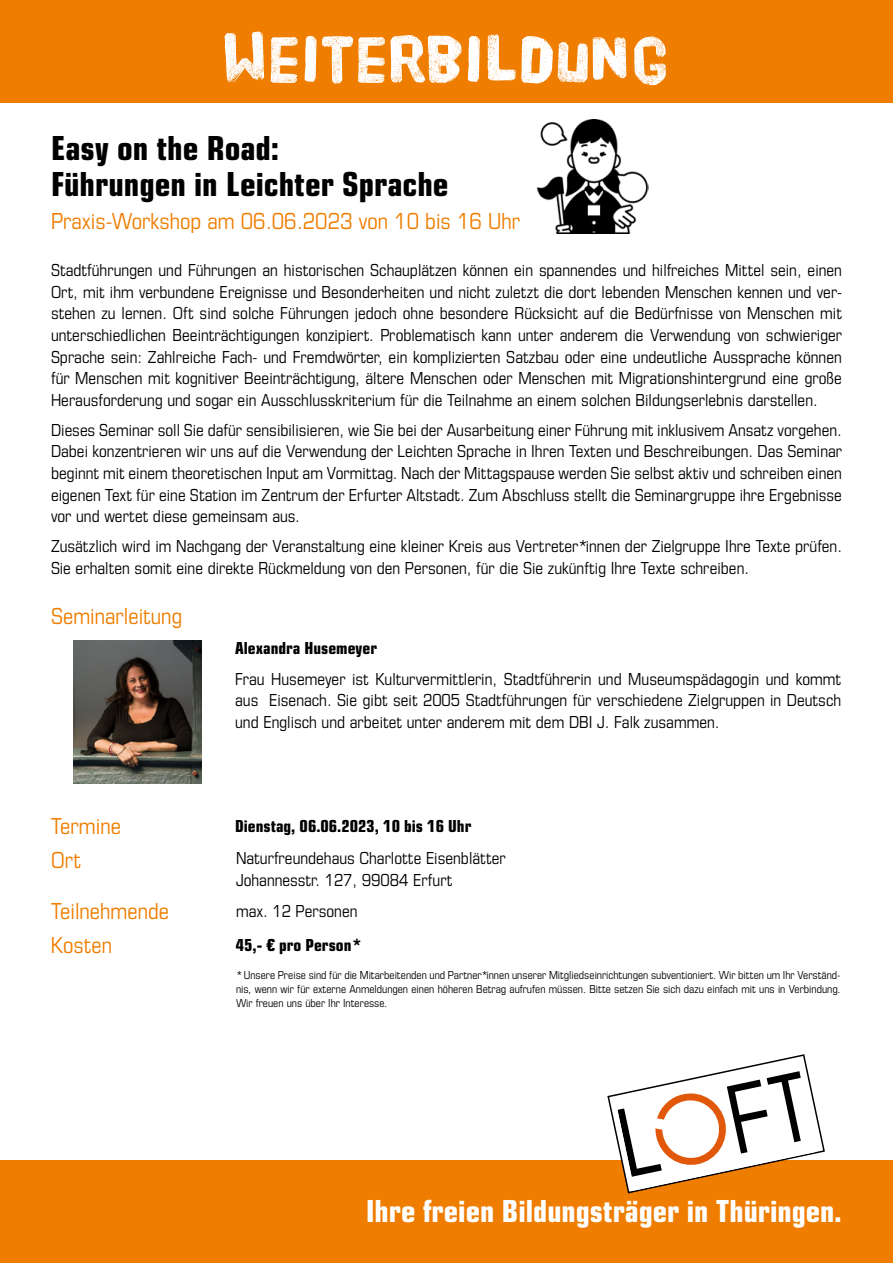
<style>
.page{position:relative;width:893px;height:1263px;background:#fff}
.page>*{position:absolute;margin:0;border:0;box-sizing:border-box;transform-origin:0 0}
.t1{font:67.5px "HVD Poster";letter-spacing:.01em;color:#fff}
.t2{font:36px/36px "Eurostile Con Hea";color:#000}
.t3{font:33px "Eurostile Con Hea";color:#fff}
.t4{font:24px/50.6px "Eurostile Con";color:#ef7d00}
.t5{font:18px/21.6px "Eurostile Con";color:#000;text-align:justify}
.t6{font:18px "Eurostile Con Hea";color:#000}
.t7{font:12px/14.4px "Eurostile Con";color:#000;text-align:justify}
</style>
<div class="page">
<div style="left:0;top:0;width:893px;height:102px;background:#ef7d00"></div>
<div style="left:0;top:1161px;width:893px;height:102px;background:#ef7d00"></div>
<svg style="left:606px;top:1054px;width:220px;height:140px"></svg>
<img style="left:537px;top:119px;width:111px;height:114px">
<img style="left:74px;top:641px;width:127px;height:142px">
<h1 class="t1" style="left:222px;top:29px;width:449px">Weiterbildung</h1>
<h2 class="t2" style="left:51px;top:128px;width:399px">Easy on the Road:<br>Führungen in Leichter Sprache</h2>
<h3 class="t4" style="left:51px;top:195px;width:470px">Praxis-Workshop am 06.06.2023 von 10 bis 16 Uhr</h3>
<p class="t5" style="left:51px;top:258px;width:792px">Stadtführungen und Führungen an historischen Schauplätzen können ein spannendes und hilfreiches Mittel sein, einen Ort, mit ihm verbundene Ereignisse und Besonderheiten und nicht zuletzt die dort lebenden Menschen kennen und ver&shy;stehen zu lernen. Oft sind solche Führungen jedoch ohne besondere Rücksicht auf die Bedürfnisse von Menschen mit unterschiedlichen Beeinträchtigungen konzipiert. Problematisch kann unter anderem die Verwendung von schwieriger Sprache sein: Zahlreiche Fach- und Fremdwörter, ein komplizierten Satzbau oder eine undeutliche Aussprache können für Menschen mit kognitiver Beeinträchtigung, ältere Menschen oder Menschen mit Migrationshintergrund eine große Herausforderung und sogar ein Ausschlusskriterium für die Teilnahme an einem solchen Bildungserlebnis darstellen.</p>
<p class="t5" style="left:51px;top:418px;width:792px">Dieses Seminar soll Sie dafür sensibilisieren, wie Sie bei der Ausarbeitung einer Führung mit inklusivem Ansatz vorgehen.<br>Dabei konzentrieren wir uns auf die Verwendung der Leichten Sprache in Ihren Texten und Beschreibungen. Das Seminar beginnt mit einem theoretischen Input am Vormittag. Nach der Mittagspause werden Sie selbst aktiv und schreiben einen eigenen Text für eine Station im Zentrum der Erfurter Altstadt. Zum Abschluss stellt die Seminargruppe ihre Ergebnisse vor und wertet diese gemeinsam aus.</p>
<p class="t5" style="left:51px;top:535px;width:792px">Zusätzlich wird im Nachgang der Veranstaltung eine kleiner Kreis aus Vertreter*innen der Zielgruppe Ihre Texte prüfen.<br>Sie erhalten somit eine direkte Rückmeldung von den Personen, für die Sie zukünftig Ihre Texte schreiben.</p>
<h3 class="t4" style="left:51px;top:589px;width:133px">Seminarleitung</h3>
<p class="t6" style="left:235px;top:635px;width:143px">Alexandra Husemeyer</p>
<p class="t5" style="left:235px;top:667px;width:608px">Frau Husemeyer ist Kulturvermittlerin, Stadtführerin und Museumspädagogin und kommt aus Eisenach. Sie gibt seit 2005 Stadtführungen für verschiedene Zielgruppen in Deutsch und Englisch und arbeitet unter anderem mit dem DBI J. Falk zusammen.</p>
<h3 class="t4" style="left:51px;top:799px;width:72px">Termine</h3>
<p class="t6" style="left:235px;top:813px;width:238px">Dienstag, 06.06.2023, 10 bis 16 Uhr</p>
<h3 class="t4" style="left:51px;top:833px;width:120px">Ort<br>Teilnehmende</h3>
<p class="t5" style="left:236px;top:846px;width:271px">Naturfreundehaus Charlotte Eisenblätter<br>Johannesstr. 127, 99084 Erfurt</p>
<p class="t5" style="left:236px;top:899px;width:123px">max. 12 Personen</p>
<h3 class="t4" style="left:51px;top:918px;width:63px">Kosten</h3>
<p class="t6" style="left:236px;top:932px;width:125px">45,- € pro Person*</p>
<p class="t7" style="left:236px;top:967px;width:606px">* Unsere Preise sind für die Mitarbeitenden und Partner*innen unserer Mitgliedseinrichtungen subventioniert. Wir bitten um Ihr Verständ&shy;nis, wenn wir für externe Anmeldungen einen höheren Betrag aufrufen müssen. Bitte setzen Sie sich dazu einfach mit uns in Verbindung.<br>Wir freuen uns über Ihr Interesse.</p>
<h3 class="t3" style="left:366px;top:1187px;width:477px">Ihre freien Bildungsträger in Thüringen.</h3>
</div>
